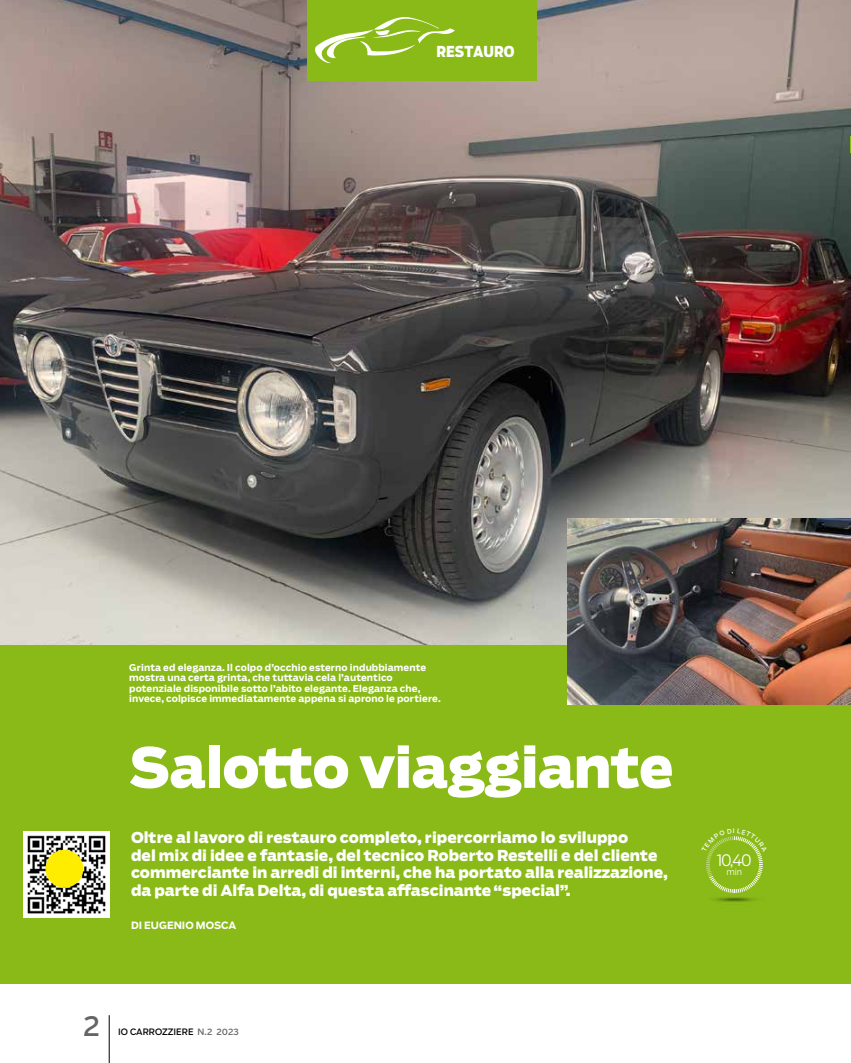
<style>
.page{position:relative;width:851px;height:1063px;background:#fff}
.page>*{position:absolute;margin:0;border:0;box-sizing:border-box;transform-origin:0 0}
.t1{font:800 55px "Boomer";letter-spacing:-.01em;color:#fff}
.t2{font:27.5px "Boomer";color:#646567}
.t3{font:300 16.25px "Boomer";color:#fff}
.t4{font:800 15px/17.5px "Boomer";color:#fff}
.t5{font:800 15px "Boomer Cond";color:#fff}
.t6{font:700 10px "Boomer";color:#fff}
.t7{font:700 9.38px/10.6px "Boomer";letter-spacing:.01em;color:#fff}
.t8{font:8.75px "Boomer";color:#000}
.t9{font:300 8.75px "Boomer";color:#fff}
.t10{font:6.25px "Boomer";color:#fff}
.s1{color:#646567}
</style>
<div class="page">
<hr style="left:109px;top:1015px;width:1px;height:48px;background:#000">
<div style="left:0;top:351px;width:850px;height:632px;background:#89ba17"></div>
<img style="left:0;top:0;width:850px;height:645px">
<svg style="left:850px;top:136px;width:1px;height:16px"></svg>
<div style="left:307px;top:0;width:229px;height:80px;background:#89ba17"></div>
<svg style="left:315px;top:17px;width:140px;height:47px"></svg>
<img style="left:23px;top:831px;width:86px;height:86px">
<div style="left:46px;top:850px;width:37px;height:37px;background:#ffed00;border-radius:50%"></div>
<div style="left:45px;top:850px;width:38px;height:38px;border:1px solid #ffed00;border-radius:50%"></div>
<img style="left:568px;top:519px;width:282px;height:185px">
<svg style="left:706px;top:836px;width:57px;height:57px"></svg>
<p class="t5" style="left:436px;top:43px;width:80px">RESTAURO</p>
<p class="t7" style="left:129px;top:662px;width:313px">Grinta ed eleganza. Il colpo d’occhio esterno indubbiamente mostra una certa grinta, che tuttavia cela l’autentico potenziale disponibile sotto l’abito elegante. Eleganza che, invece, colpisce immediatamente appena si aprono le portiere.</p>
<h1 class="t1" style="left:129px;top:732px;width:546px">Salotto viaggiante</h1>
<p class="t4" style="left:131px;top:829px;width:538px">Oltre al lavoro di restauro completo, ripercorriamo lo sviluppo<br>del mix di idee e fantasie, del tecnico Roberto Restelli e del cliente commerciante in arredi di interni, che ha portato alla realizzazione, da parte di Alfa Delta, di questa affascinante “special”.</p>
<p class="t6" style="left:131px;top:919px;width:107px">DI EUGENIO MOSCA</p>
<h2 class="t2" style="left:83px;top:1009px;width:18px">2</h2>
<p class="t8" style="left:118px;top:1026px;width:122px">IO CARROZZIERE <span class="s1">N.2 2023</span></p>
<p class="t10" style="left:732px;top:827px;width:3px">I</p>
<p class="t3" style="left:716px;top:851px;width:37px">10,40</p>
<p class="t9" style="left:726px;top:867px;width:17px">min</p>
</div>
